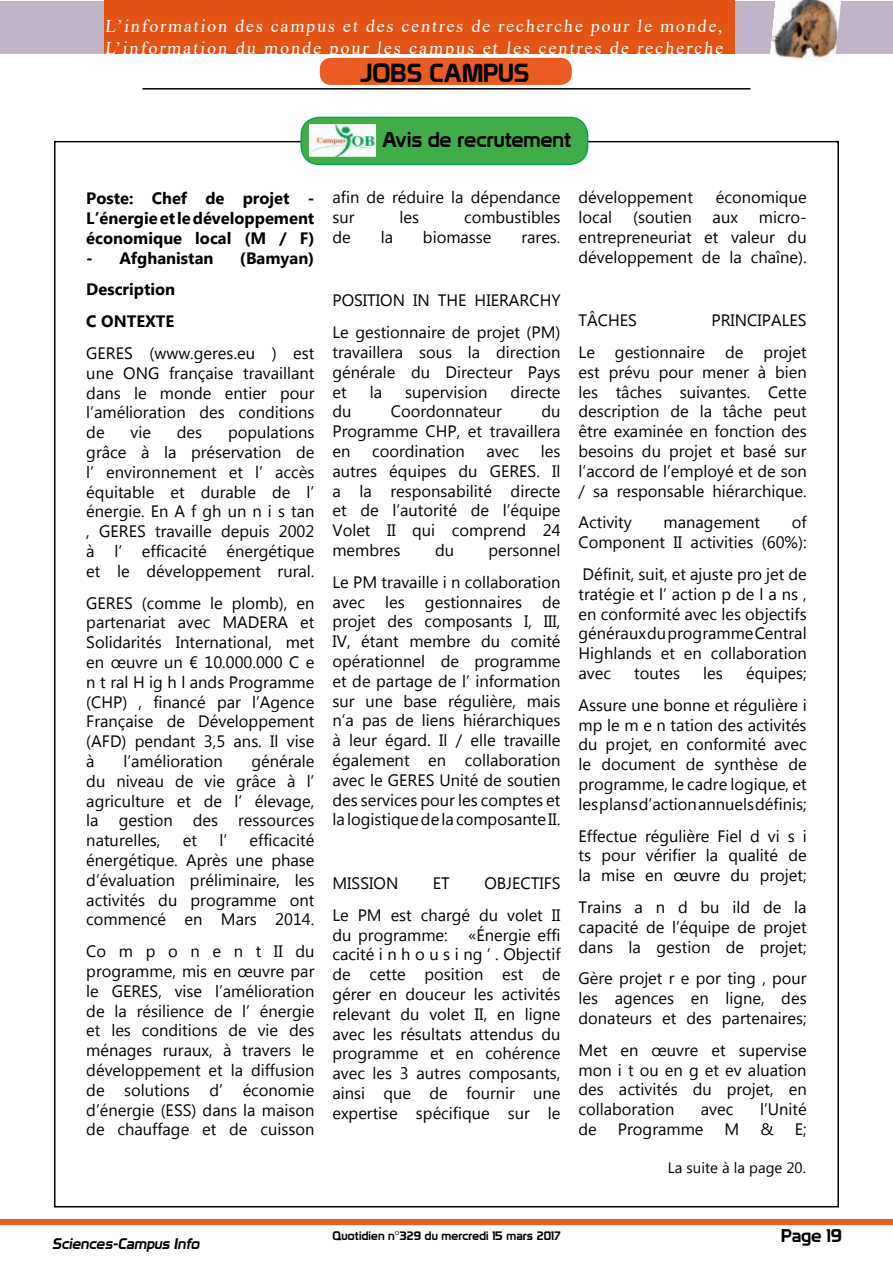
<style>
.page{position:relative;width:893px;height:1263px;background:#fff}
.page>*{position:absolute;margin:0;border:0;box-sizing:border-box;transform-origin:0 0}
.t1{font:25.5px "Prototype";color:#000}
.t2{font:21px "Prototype";color:#000}
.t3{font:18px/21.6px "Times New Roman";letter-spacing:.105em;color:#fff}
.t4{font:18px "Prototype";color:#000}
.t5{font:16.5px/19.8px "Myanmar Text";color:#000;text-align:justify}
.t6{font:700 16.5px/19.8px "Myanmar Text";color:#000;text-align:justify}
.t7{font:italic 15px "Prototype";color:#000}
.t8{font:15px "Myanmar Text";color:#000}
.t9{font:12px "Prototype";letter-spacing:.01em;color:#000}
</style>
<div class="page">
<div style="left:0;top:1219px;width:893px;height:6px;background:#ea5c24"></div>
<div style="left:0;top:1px;width:893px;height:53px;background:#c2b4c8"></div>
<div style="left:105px;top:0;width:630px;height:54px;background:#e35414"></div>
<img style="left:770px;top:0;width:71px;height:61px">
<hr style="left:142px;top:88px;width:608px;height:2px;background:#000">
<div style="left:320px;top:59px;width:251px;height:25px;background:#ea5c24;border-radius:11px"></div>
<div style="left:320px;top:58px;width:252px;height:27px;border:2px solid #ea5c24;border-radius:11px"></div>
<div style="left:301px;top:117px;width:287px;height:47px;background:#41ad49;border-radius:18px"></div>
<div style="left:300px;top:117px;width:288px;height:48px;border:2px solid #00a651;border-radius:18px"></div>
<svg style="left:309px;top:126px;width:1px;height:29px"></svg>
<img style="left:310px;top:126px;width:65px;height:29px">
<div style="left:305px;top:123px;width:73px;height:35px;border:2px solid #41ad49"></div>
<p class="t3" style="left:105px;top:15px;width:622px">L’information des campus et des centres de recherche pour le monde,<br>L’information du monde pour les campus et les centres de recherche</p>
<h1 class="t1" style="left:361px;top:57px;width:170px">JOBS CAMPUS</h1>
<p class="t6" style="left:86px;top:189px;width:230px">Poste: Chef de projet - L’énergie et le développement économique local (M / F)</p>
<p class="t6" style="left:86px;top:248px;width:129px">- Afghanistan</p>
<p class="t6" style="left:240px;top:248px;width:76px">(Bamyan)</p>
<p class="t6" style="left:86px;top:274px;width:90px;line-height:31.8px">Description<br>C ONTEXTE</p>
<p class="t5" style="left:86px;top:343px;width:230px">GERES (www.geres.eu ) est une ONG française travaillant dans le monde entier pour l’amélioration des conditions de</p>
<p class="t5" style="left:86px;top:422px;width:230px;text-indent:142px">populations grâce à la préservation de l’ environnement et l’ accès équitable et durable de l’ énergie. En A f gh un n i s tan , GERES travaille depuis 2002 à l’ efficacité énergétique et le développement rural.</p>
<p class="t5" style="left:86px;top:593px;width:230px">GERES (comme le plomb), en partenariat avec MADERA et Solidarités International, met en œuvre un € 10.000.000 C e n t ral H ig h l ands Programme (CHP) , financé par l’Agence Française de Développement (AFD) pendant 3,5 ans. Il vise à</p>
<p class="t5" style="left:130px;top:422px;width:22px">vie</p>
<p class="t5" style="left:177px;top:422px;width:27px">des</p>
<p class="t5" style="left:86px;top:751px;width:230px;text-indent:165px">générale du niveau de vie grâce à l’ agriculture et de l’ élevage, la gestion des ressources naturelles,</p>
<p class="t5" style="left:123px;top:751px;width:101px">l’amélioration</p>
<p class="t5" style="left:86px;top:830px;width:230px;text-indent:163px">efficacité énergétique. Après une phase d’évaluation préliminaire, les activités du programme ont commencé en Mars 2014.</p>
<p class="t5" style="left:86px;top:941px;width:230px">Co m p o n e n t II du programme, mis en œuvre par le GERES, vise l’amélioration de la résilience de l’ énergie et les conditions de vie des ménages ruraux, à travers le développement et la diffusion de solutions d’ économie d’énergie (ESS) dans la maison de chauffage et de cuisson</p>
<p class="t5" style="left:183px;top:830px;width:16px">et</p>
<p class="t5" style="left:219px;top:830px;width:9px">l’</p>
<p class="t2" style="left:382px;top:127px;width:190px">Avis de recrutement</p>
<p class="t5" style="left:332px;top:188px;width:230px">afin de réduire la dépendance sur</p>
<p class="t5" style="left:399px;top:207px;width:21px">les</p>
<p class="t5" style="left:464px;top:207px;width:98px">combustibles</p>
<p class="t5" style="left:332px;top:227px;width:20px">de</p>
<p class="t5" style="left:381px;top:227px;width:14px">la</p>
<p class="t5" style="left:423px;top:227px;width:70px">biomasse</p>
<p class="t5" style="left:521px;top:227px;width:41px">rares.</p>
<p class="t5" style="left:579px;top:188px;width:116px">développement</p>
<p class="t5" style="left:716px;top:188px;width:92px">économique</p>
<p class="t5" style="left:579px;top:207px;width:35px">local</p>
<p class="t5" style="left:633px;top:207px;width:60px">(soutien</p>
<p class="t5" style="left:713px;top:207px;width:27px">aux</p>
<p class="t5" style="left:579px;top:207px;width:230px;text-indent:180px">micro&shy;entrepreneuriat et valeur du développement de la chaîne).</p>
<p class="t5" style="left:332px;top:285px;width:230px;line-height:31.8px">POSITION IN THE HIERARCHY<br>Le gestionnaire de projet (PM)</p>
<p class="t5" style="left:332px;top:342px;width:230px">travaillera sous la direction générale du Directeur Pays et</p>
<p class="t5" style="left:370px;top:382px;width:14px">la</p>
<p class="t5" style="left:405px;top:382px;width:84px">supervision</p>
<p class="t5" style="left:511px;top:382px;width:51px">directe</p>
<p class="t5" style="left:332px;top:402px;width:21px">du</p>
<p class="t5" style="left:391px;top:402px;width:113px">Coordonnateur</p>
<p class="t5" style="left:332px;top:402px;width:230px;text-indent:209px">du Programme CHP, et travaillera en</p>
<p class="t5" style="left:332px;top:441px;width:230px;text-indent:208px">les autres équipes du GERES. Il a la responsabilité directe et de l’autorité de l’équipe Volet II qui comprend 24 membres</p>
<p class="t5" style="left:372px;top:441px;width:94px">coordination</p>
<p class="t5" style="left:487px;top:441px;width:34px">avec</p>
<p class="t5" style="left:332px;top:534px;width:230px;line-height:31.8px;text-align:right">personnel<br>Le PM travaille i n collaboration</p>
<p class="t5" style="left:332px;top:592px;width:230px">avec les gestionnaires de projet des composants I, III, IV, étant membre du comité opérationnel de programme et de partage de l’ information sur une base régulière, mais n’a pas de liens hiérarchiques à leur égard. Il / elle travaille également en collaboration avec le GERES Unité de soutien des services pour les comptes et la logistique de la composante II.</p>
<p class="t5" style="left:435px;top:540px;width:21px">du</p>
<p class="t5" style="left:332px;top:867px;width:230px;line-height:31.8px;text-align:right">OBJECTIFS<br>Le PM est chargé du volet II</p>
<p class="t5" style="left:332px;top:925px;width:230px">du programme: «Énergie effi cacité i n h o u s i ng ‘ . Objectif de cette position est de gérer en douceur les activités relevant du volet II, en ligne avec les résultats attendus du programme et en cohérence avec les 3 autres composants, ainsi que de fournir une expertise spécifique sur le</p>
<p class="t5" style="left:332px;top:873px;width:67px">MISSION</p>
<p class="t5" style="left:433px;top:873px;width:18px">ET</p>
<p class="t5" style="left:579px;top:311px;width:60px">TÂCHES</p>
<p class="t5" style="left:579px;top:305px;width:230px;line-height:31.8px;text-align:right">PRINCIPALES<br>Le gestionnaire de projet</p>
<p class="t5" style="left:579px;top:362px;width:230px">est prévu pour mener à bien les tâches suivantes. Cette description de la tâche peut être examinée en fonction des besoins du projet et basé sur l’accord de l’employé et de son / sa responsable hiérarchique.</p>
<p class="t5" style="left:579px;top:513px;width:55px">Activity</p>
<p class="t5" style="left:664px;top:513px;width:98px">management</p>
<p class="t5" style="left:579px;top:513px;width:230px;text-align:right">of<br>Component II activities (60%):</p>
<p class="t5" style="left:579px;top:564px;width:230px">Définit, suit, et ajuste pro jet de tratégie et l’ action p de l a ns , en conformité avec les objectifs généraux du programme Central Highlands et en collaboration avec</p>
<p class="t5" style="left:579px;top:657px;width:230px;line-height:31.8px;text-align:right">équipes;<br>Assure une bonne et régulière i</p>
<p class="t5" style="left:579px;top:715px;width:230px">mp le m e n tation des activités du projet, en conformité avec le document de synthèse de programme, le cadre logique, et les plans d’action annuels définis;</p>
<p class="t5" style="left:579px;top:826px;width:230px">Effectue régulière Fiel d vi s i ts pour vérifier la qualité de la mise en œuvre du projet;</p>
<p class="t5" style="left:579px;top:897px;width:230px">Trains a n d bu ild de la capacité de l’équipe de projet dans la gestion de projet;</p>
<p class="t5" style="left:579px;top:969px;width:230px">Gère projet r e por ting , pour les agences en ligne, des donateurs et des partenaires;</p>
<p class="t5" style="left:579px;top:1040px;width:230px">Met en œuvre et supervise mon i t ou en g et ev aluation des activités du projet, en collaboration</p>
<p class="t5" style="left:634px;top:663px;width:47px">toutes</p>
<p class="t5" style="left:703px;top:663px;width:21px">les</p>
<p class="t5" style="left:701px;top:1099px;width:34px">avec</p>
<p class="t5" style="left:760px;top:1099px;width:48px">l’Unité</p>
<p class="t5" style="left:579px;top:1119px;width:20px">de</p>
<p class="t5" style="left:618px;top:1119px;width:87px">Programme</p>
<p class="t5" style="left:725px;top:1119px;width:16px">M</p>
<p class="t5" style="left:760px;top:1119px;width:15px">&amp;</p>
<p class="t5" style="left:795px;top:1119px;width:13px">E;</p>
<p class="t8" style="left:668px;top:1158px;width:140px">La suite à la page 20.</p>
<p class="t7" style="left:52px;top:1234px;width:152px">Sciences-Campus Info</p>
<p class="t4" style="left:781px;top:1225px;width:62px">Page 19</p>
<p class="t9" style="left:332px;top:1228px;width:230px">Quotidien n°329 du mercredi 15 mars 2017</p>
</div>
